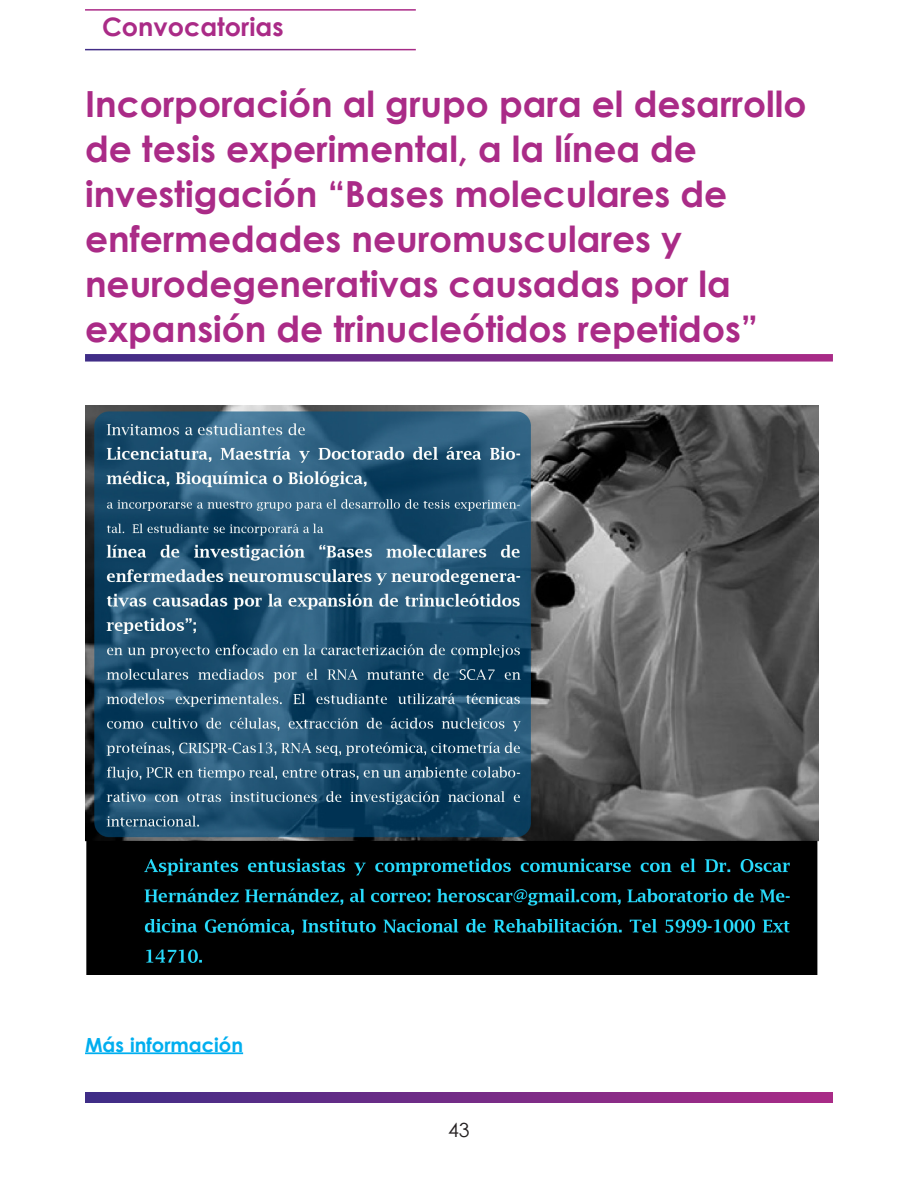
<style>
.page{position:relative;width:918px;height:1188px;background:#fff}
.page>*{position:absolute;margin:0;border:0;box-sizing:border-box;transform-origin:0 0}
.cabeza1Convocatorias{font:700 36px/45px "Century Gothic";color:#aa2b87}
.t1{font:700 25.5px "Century Gothic";color:#aa2b87}
.cuerpoArticulos_sin{font:700 19.5px "Century Gothic";color:#00aeef}
.t2{font:19.5px "Century Gothic";color:#231f20}
</style>
<div class="page">
<hr style="left:85px;top:9px;width:331px;height:2px;background:#aa2b87">
<svg style="left:85px;top:1093px;width:748px;height:10px;background:#732c87"></svg>
<hr style="left:85px;top:1052px;width:158px;height:2px;background:#00aeef">
<img style="left:85px;top:405px;width:734px;height:570px">
<svg style="left:85px;top:354px;width:748px;height:8px;background:#7c398e"></svg>
<p class="t1" style="left:102px;top:8px;width:183px">Convocatorias</p>
<p class="cabeza1Convocatorias" style="left:85px;top:79px;width:723px">Incorporación al grupo para el desarrollo de tesis experimental, a la línea de investigación “Bases moleculares de enfermedades neuromusculares y neurodegenerativas causadas por la expansión de trinucleótidos repetidos”</p>
<p class="cuerpoArticulos_sin" style="left:85px;top:1030px;width:160px">Más información</p>
<p class="t2" style="left:448px;top:1116px;width:23px">43</p>
</div>
